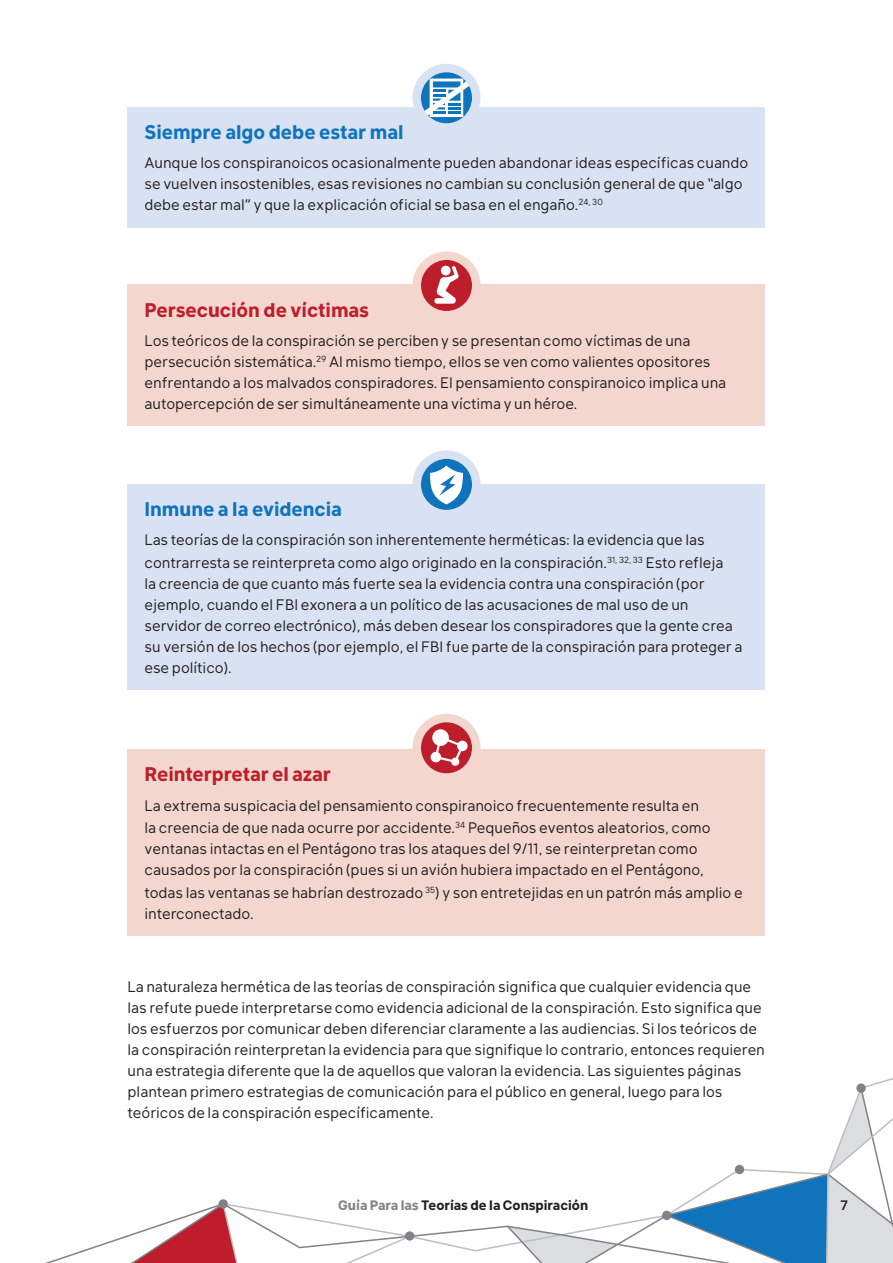
<style>
.page{position:relative;width:893px;height:1263px;background:#fff}
.page>*{position:absolute;margin:0;border:0;box-sizing:border-box;transform-origin:0 0}
.Subheading_Blue_13pt{font:700 19.5px "Klima";color:#1074bc}
.Subheading_Red_13pt{font:700 19.5px "Klima";letter-spacing:-.005em;color:#be1d2c}
.Body_Text{font:15px/21px "Klima";color:#231f20}
.t1{font:700 13.5px "Klima";color:#231f20}
.t2{font:500 13.5px "Klima";color:#231f20}
.s1{color:#808285}
</style>
<div class="page">
<svg style="left:45px;top:1078px;width:848px;height:185px"></svg>
<div style="left:735px;top:1165px;width:9px;height:9px;background:#808285;border-radius:50%"></div>
<div style="left:412px;top:64px;width:68px;height:68px;background:#d9e2f2;border-radius:50%"></div>
<div style="left:128px;top:107px;width:637px;height:120px;background:#d9e2f2"></div>
<svg style="left:421px;top:72px;width:51px;height:51px"></svg>
<div style="left:412px;top:714px;width:68px;height:68px;background:#f3d7ce;border-radius:50%"></div>
<div style="left:128px;top:749px;width:637px;height:187px;background:#f3d7ce"></div>
<svg style="left:421px;top:722px;width:51px;height:51px"></svg>
<div style="left:412px;top:450px;width:68px;height:68px;background:#d9e2f2;border-radius:50%"></div>
<div style="left:128px;top:484px;width:637px;height:206px;background:#d9e2f2"></div>
<svg style="left:421px;top:459px;width:51px;height:51px"></svg>
<div style="left:128px;top:285px;width:637px;height:141px;background:#f3d7ce"></div>
<div style="left:412px;top:251px;width:68px;height:68px;background:#f3d7ce;border-radius:50%"></div>
<svg style="left:421px;top:260px;width:51px;height:51px"></svg>
<p class="Subheading_Blue_13pt" style="left:145px;top:115px;width:260px">Siempre algo debe estar mal</p>
<p class="Body_Text" style="left:145px;top:151px;width:605px">Aunque los conspiranoicos ocasionalmente pueden abandonar ideas específicas cuando se vuelven insostenibles, esas revisiones no cambian su conclusión general de que “algo debe estar mal” y que la explicación oficial se basa en el engaño.<sup>24,</sup> <sup>30</sup></p>
<p class="Subheading_Red_13pt" style="left:145px;top:293px;width:226px">Persecución de víctimas</p>
<p class="Body_Text" style="left:145px;top:329px;width:583px">Los teóricos de la conspiración se perciben y se presentan como víctimas de una persecución sistemática.<sup>29</sup> Al mismo tiempo, ellos se ven como valientes opositores enfrentando a los malvados conspiradores. El pensamiento conspiranoico implica una autopercepción de ser simultáneamente una víctima y un héroe.</p>
<p class="Subheading_Blue_13pt" style="left:145px;top:492px;width:199px">Inmune a la evidencia</p>
<p class="Body_Text" style="left:145px;top:527px;width:580px;line-height:22.5px">Las teorías de la conspiración son inherentemente herméticas: la evidencia que las contrarresta se reinterpreta como algo originado en la conspiración.<sup>31,</sup> <sup>32,</sup> <sup>33</sup> Esto refleja</p>
<p class="Body_Text" style="left:145px;top:571px;width:599px">la creencia de que cuanto más fuerte sea la evidencia contra una conspiración (por ejemplo, cuando el FBI exonera a un político de las acusaciones de mal uso de un servidor de correo electrónico), más deben desear los conspiradores que la gente crea su versión de los hechos (por ejemplo, el FBI fue parte de la conspiración para proteger a ese político).</p>
<p class="Subheading_Red_13pt" style="left:145px;top:757px;width:188px">Reinterpretar el azar</p>
<p class="Body_Text" style="left:145px;top:792px;width:567px;line-height:22.5px">La extrema suspicacia del pensamiento conspiranoico frecuentemente resulta en la creencia de que nada ocurre por accidente.<sup>34</sup> Pequeños eventos aleatorios, como</p>
<p class="Body_Text" style="left:145px;top:837px;width:561px">ventanas intactas en el Pentágono tras los ataques del 9/11, se reinterpretan como causados por la conspiración (pues si un avión hubiera impactado en el Pentágono,</p>
<p class="Body_Text" style="left:145px;top:880px;width:600px">todas las ventanas se habrían destrozado <sup>35</sup>) y son entretejidas en un patrón más amplio e interconectado.</p>
<p class="Body_Text" style="left:128px;top:974px;width:639px">La naturaleza hermética de las teorías de conspiración significa que cualquier evidencia que las refute puede interpretarse como evidencia adicional de la conspiración. Esto significa que los esfuerzos por comunicar deben diferenciar claramente a las audiencias. Si los teóricos de la conspiración reinterpretan la evidencia para que signifique lo contrario, entonces requieren una estrategia diferente que la de aquellos que valoran la evidencia. Las siguientes páginas plantean primero estrategias de comunicación para el público en general, luego para los teóricos de la conspiración específicamente.</p>
<p class="t1" style="left:338px;top:1193px;width:251px"><span class="s1">Guía Para las</span> Teorías de la Conspiración</p>
<p class="t2" style="left:840px;top:1193px;width:9px">7</p>
</div>
